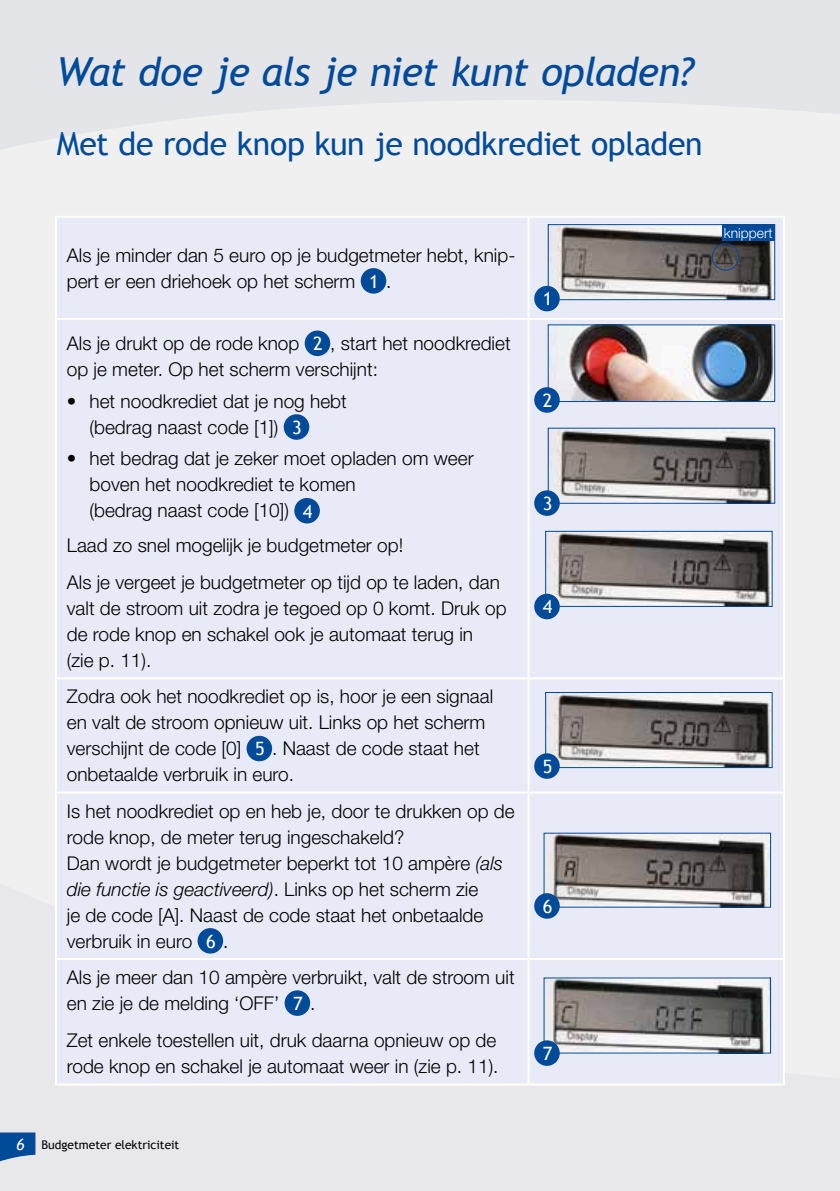
<style>
.page{position:relative;width:840px;height:1191px;background:#fff}
.page>*{position:absolute;margin:0;border:0;box-sizing:border-box;transform-origin:0 0}
.t1{font:italic 40px "Trebuchet MS";letter-spacing:-.02em;color:#004a9a}
.t2{font:32px "Trebuchet MS";letter-spacing:-.01em;color:#004a9a}
.t3{font:300 19px/26px "Helvetica Neue LT Std";color:#000}
.t4{font:18.4px "Trebuchet MS";color:#fff}
.t5{font:300 14px "Helvetica Neue LT Std";color:#fff}
.t6{font:12px "Trebuchet MS";color:#000}
.s1{font-family:"Trebuchet MS";font-weight:400;font-size:18.4px;color:#fff}
.s2{font-style:italic}
.s3{font-style:italic;font-size:16px;color:#fff}
</style>
<div class="page">
<div style="left:0;top:0;width:839px;height:1191px;background:#e8e8eb"></div>
<svg style="left:0;top:1132px;width:35px;height:30px"></svg>
<div style="left:57px;top:218px;width:725px;height:848px;background:#e9eaf7"></div>
<hr style="left:55px;top:216px;width:473px;height:2px;background:#fff">
<hr style="left:55px;top:218px;width:2px;height:100px;background:#fff">
<hr style="left:528px;top:216px;width:256px;height:2px;background:#fff">
<hr style="left:527px;top:218px;width:2px;height:100px;background:#fff">
<hr style="left:782px;top:218px;width:2px;height:100px;background:#fff">
<hr style="left:55px;top:318px;width:473px;height:2px;background:#fff">
<hr style="left:55px;top:320px;width:2px;height:357px;background:#fff">
<hr style="left:528px;top:318px;width:256px;height:2px;background:#fff">
<hr style="left:527px;top:320px;width:2px;height:357px;background:#fff">
<hr style="left:782px;top:320px;width:2px;height:357px;background:#fff">
<hr style="left:55px;top:677px;width:473px;height:2px;background:#fff">
<hr style="left:55px;top:679px;width:2px;height:112px;background:#fff">
<hr style="left:528px;top:677px;width:256px;height:2px;background:#fff">
<hr style="left:527px;top:679px;width:2px;height:112px;background:#fff">
<hr style="left:782px;top:679px;width:2px;height:112px;background:#fff">
<hr style="left:55px;top:791px;width:473px;height:2px;background:#fff">
<hr style="left:55px;top:793px;width:2px;height:165px;background:#fff">
<hr style="left:528px;top:791px;width:256px;height:2px;background:#fff">
<hr style="left:527px;top:793px;width:2px;height:165px;background:#fff">
<hr style="left:782px;top:793px;width:2px;height:165px;background:#fff">
<hr style="left:55px;top:958px;width:473px;height:2px;background:#fff">
<hr style="left:55px;top:960px;width:2px;height:123px;background:#fff">
<hr style="left:528px;top:958px;width:256px;height:2px;background:#fff">
<hr style="left:527px;top:960px;width:2px;height:123px;background:#fff">
<hr style="left:782px;top:960px;width:2px;height:123px;background:#fff">
<hr style="left:55px;top:1083px;width:473px;height:2px;background:#fff">
<hr style="left:528px;top:1083px;width:256px;height:2px;background:#fff">
<div style="left:360px;top:268px;width:26px;height:26px;background:#004a9a;border-radius:50%"></div>
<img style="left:549px;top:226px;width:223px;height:72px">
<div style="left:547px;top:224px;width:227px;height:76px;border:1px solid #004a9a"></div>
<div style="left:711px;top:243px;width:27px;height:28px;border:1px solid #004a9a;border-radius:50%"></div>
<div style="left:721px;top:225px;width:53px;height:16px;background:#004a9a"></div>
<div style="left:534px;top:286px;width:25px;height:25px;background:#004a9a;border-radius:50%"></div>
<div style="left:304px;top:330px;width:26px;height:26px;background:#004a9a;border-radius:50%"></div>
<div style="left:283px;top:414px;width:26px;height:26px;background:#004a9a;border-radius:50%"></div>
<div style="left:294px;top:498px;width:26px;height:25px;background:#004a9a;border-radius:50%"></div>
<img style="left:549px;top:326px;width:223px;height:74px">
<div style="left:547px;top:324px;width:227px;height:78px;border:1px solid #004a9a"></div>
<div style="left:534px;top:387px;width:25px;height:26px;background:#004a9a;border-radius:50%"></div>
<img style="left:549px;top:430px;width:223px;height:71px">
<div style="left:534px;top:490px;width:25px;height:26px;background:#004a9a;border-radius:50%"></div>
<img style="left:547px;top:533px;width:223px;height:71px">
<div style="left:545px;top:531px;width:227px;height:75px;border:1px solid #004a9a"></div>
<div style="left:534px;top:594px;width:25px;height:25px;background:#004a9a;border-radius:50%"></div>
<div style="left:246px;top:736px;width:26px;height:25px;background:#004a9a;border-radius:50%"></div>
<img style="left:547px;top:694px;width:223px;height:72px">
<div style="left:545px;top:692px;width:227px;height:76px;border:1px solid #004a9a"></div>
<div style="left:534px;top:753px;width:25px;height:26px;background:#004a9a;border-radius:50%"></div>
<div style="left:197px;top:928px;width:26px;height:25px;background:#004a9a;border-radius:50%"></div>
<img style="left:545px;top:835px;width:223px;height:70px">
<div style="left:534px;top:893px;width:25px;height:25px;background:#004a9a;border-radius:50%"></div>
<div style="left:284px;top:990px;width:26px;height:26px;background:#004a9a;border-radius:50%"></div>
<img style="left:545px;top:979px;width:223px;height:72px">
<div style="left:534px;top:1040px;width:25px;height:25px;background:#004a9a;border-radius:50%"></div>
<h1 class="t1" style="left:57px;top:48px;width:637px">Wat doe je als je niet kunt opladen?</h1>
<h2 class="t2" style="left:57px;top:125px;width:647px">Met de rode knop kun je noodkrediet opladen</h2>
<p class="t3" style="left:67px;top:241px;width:450px">Als je minder dan 5 euro op je budgetmeter hebt, knip&shy;pert er een driehoek op het scherm <span class="s1">1</span> .</p>
<p class="t3" style="left:67px;top:330px;width:445px">Als je drukt op de rode knop <span class="s1">2</span> , start het noodkrediet op je meter. Op het scherm verschijnt:</p>
<p class="t3" style="left:89px;top:387px;width:258px;text-indent:-23px">• het noodkrediet dat je nog hebt (bedrag naast code [1]) <span class="s1">3</span></p>
<p class="t3" style="left:89px;top:445px;width:385px;text-indent:-23px">• het bedrag dat je zeker moet opladen om weer boven het noodkrediet te komen<br>(bedrag naast code [10]) <span class="s1">4</span></p>
<p class="t3" style="left:67px;top:526px;width:434px;line-height:37.4px">Laad zo snel mogelijk je budgetmeter op!<br>Als je vergeet je budgetmeter op tijd op te laden, dan</p>
<p class="t3" style="left:67px;top:595px;width:441px">valt de stroom uit zodra je tegoed op 0 komt. Druk op de rode knop en schakel ook je automaat terug in<br>(zie p. 11).</p>
<p class="t3" style="left:67px;top:683px;width:427px">Zodra ook het noodkrediet op is, hoor je een signaal en valt de stroom opnieuw uit. Links op het scherm verschijnt de code [0] <span class="s1">5</span> . Naast de code staat het onbetaalde verbruik in euro.</p>
<p class="t3" style="left:67px;top:797px;width:449px">Is het noodkrediet op en heb je, door te drukken op de rode knop, de meter terug ingeschakeld?<br>Dan wordt je budgetmeter beperkt tot 10 ampère <span class="s2">(als die functie is geactiveerd)</span>. Links op het scherm zie<br>je de code [A]. Naast de code staat het onbetaalde verbruik in euro <span class="s1">6</span> .</p>
<p class="t3" style="left:67px;top:963px;width:449px">Als je meer dan 10 ampère verbruikt, valt de stroom uit en zie je de melding ‘OFF’ <span class="s1">7</span> .</p>
<p class="t3" style="left:67px;top:1027px;width:433px">Zet enkele toestellen uit, druk daarna opnieuw op de rode knop en schakel je automaat weer in (zie p. 11).</p>
<p class="t6" style="left:16px;top:1137px;width:165px"><span class="s3">6</span> Budgetmeter elektriciteit</p>
<p class="t4" style="left:542px;top:288px;width:11px">1</p>
<p class="t4" style="left:542px;top:389px;width:11px">2</p>
<p class="t4" style="left:542px;top:492px;width:11px">3</p>
<p class="t4" style="left:542px;top:596px;width:11px">4</p>
<p class="t4" style="left:542px;top:755px;width:11px">5</p>
<p class="t4" style="left:542px;top:895px;width:11px">6</p>
<p class="t4" style="left:542px;top:1042px;width:11px">7</p>
<p class="t5" style="left:723px;top:224px;width:50px">knippert</p>
</div>
